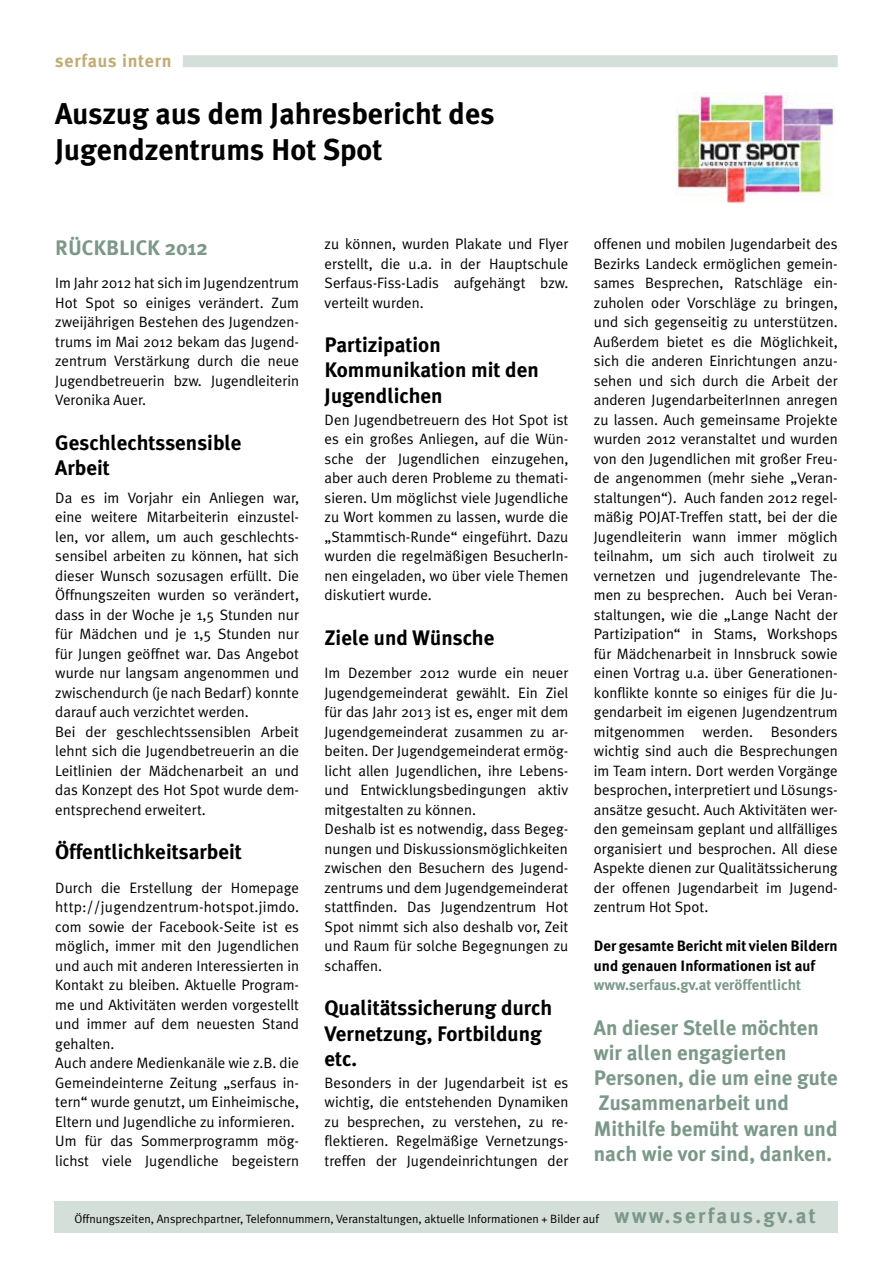
<style>
.page{position:relative;width:893px;height:1263px;background:#fff}
.page>*{position:absolute;margin:0;border:0;box-sizing:border-box;transform-origin:0 0}
.t1{font:700 30px/36px "Meta Plus";color:#000}
.t2{font:700 21px/25.2px "Meta Plus";color:#000}
.t3{font:700 21px/25.2px "Meta Plus";color:#7b9888}
.t4{font:700 18px "Meta Plus";letter-spacing:.04em;color:#c1ac74}
.t5{font:15px/19.5px "Meta Plus Normal";color:#000;text-align:justify}
.t6{font:700 15px/19.5px "Meta Plus";color:#000}
.t7{font:700 15px "Meta Plus";color:#7b9888}
.t8{font:12px "Meta Plus Normal";color:#000}
.s1{font-family:"Meta Plus";font-weight:700;font-size:21px;color:#7b9888}
</style>
<div class="page">
<div style="left:183px;top:55px;width:655px;height:12px;background:#d5dfd9"></div>
<div style="left:54px;top:1202px;width:783px;height:31px;background:#d5dfd9"></div>
<img style="left:675px;top:92px;width:159px;height:111px">
<p class="t4" style="left:55px;top:50px;width:118px">serfaus intern</p>
<h1 class="t1" style="left:55px;top:95px;width:441px">Auszug aus dem Jahresbericht des<br>Jugendzentrums Hot Spot</h1>
<h2 class="t3" style="left:55px;top:235px;width:154px">RÜCKBLICK 2012</h2>
<p class="t5" style="left:55px;top:273px;width:245px">Im Jahr 2012 hat sich im Jugendzentrum Hot Spot so einiges verändert. Zum zweijährigen Bestehen des Jugendzen&shy;trums im Mai 2012 bekam das Jugend&shy;zentrum Verstärkung durch die neue Jugendbetreuerin bzw. Jugendleiterin Veronika Auer.</p>
<h2 class="t2" style="left:55px;top:430px;width:188px">Geschlechtssensible<br>Arbeit</h2>
<p class="t5" style="left:55px;top:487px;width:245px;text-align:left">Da es im Vorjahr ein Anliegen war, eine weitere Mitarbeiterin einzustel&shy;len, vor allem, um auch geschlechts&shy;sensibel arbeiten zu können, hat sich dieser Wunsch sozusagen erfüllt. Die Öffnungszeiten wurden so verändert, dass in der Woche je 1,5 Stunden nur für Mädchen und je 1,5 Stunden nur für Jungen geöffnet war. Das Angebot wurde nur langsam angenommen und zwischendurch (je nach Bedarf) konnte darauf auch verzichtet werden.<br>Bei der geschlechtssensiblen Arbeit lehnt sich die Jugendbetreuerin an die Leitlinien der Mädchenarbeit an und das Konzept des Hot Spot wurde dem&shy;entsprechend erweitert.</p>
<h2 class="t2" style="left:55px;top:839px;width:188px">Öffentlichkeitsarbeit</h2>
<p class="t5" style="left:55px;top:877px;width:245px;text-align:left">Durch die Erstellung der Homepage http://jugendzentrum-hotspot.jimdo. com sowie der Facebook-Seite ist es möglich, immer mit den Jugendlichen und auch mit anderen Interessierten in Kontakt zu bleiben. Aktuelle Program&shy;me und Aktivitäten werden vorgestellt und immer auf dem neuesten Stand gehalten.<br>Auch andere Medienkanäle wie z.B. die Gemeindeinterne Zeitung „serfaus in&shy;tern“ wurde genutzt, um Einheimische, Eltern und Jugendliche zu informieren.<br>Um für das Sommerprogramm mög&shy;lichst viele Jugendliche begeistern</p>
<p class="t5" style="left:325px;top:234px;width:245px">zu können, wurden Plakate und Flyer erstellt, die u.a. in der Hauptschule Serfaus-Fiss-Ladis aufgehängt bzw. verteilt wurden.</p>
<h2 class="t2" style="left:325px;top:332px;width:216px">Partizipation<br>Kommunikation mit den<br>Jugendlichen</h2>
<p class="t5" style="left:325px;top:409px;width:245px">Den Jugendbetreuern des Hot Spot ist es ein großes Anliegen, auf die Wün&shy;sche der Jugendlichen einzugehen, aber auch deren Probleme zu themati&shy;sieren. Um möglichst viele Jugendliche zu Wort kommen zu lassen, wurde die „Stammtisch-Runde“ eingeführt. Dazu wurden die regelmäßigen BesucherIn&shy;nen eingeladen, wo über viele Themen diskutiert wurde.</p>
<h2 class="t2" style="left:325px;top:625px;width:171px">Ziele und Wünsche</h2>
<p class="t5" style="left:325px;top:663px;width:245px;text-align:left">Im Dezember 2012 wurde ein neuer Jugendgemeinderat gewählt. Ein Ziel für das Jahr 2013 ist es, enger mit dem Jugendgemeinderat zusammen zu ar&shy;beiten. Der Jugendgemeinderat ermög&shy;licht allen Jugendlichen, ihre Lebens&shy;und Entwicklungsbedingungen aktiv mitgestalten zu können.<br>Deshalb ist es notwendig, dass Begeg&shy;nungen und Diskussionsmöglichkeiten zwischen den Besuchern des Jugend&shy;zentrums und dem Jugendgemeinderat stattfinden. Das Jugendzentrum Hot Spot nimmt sich also deshalb vor, Zeit und Raum für solche Begegnungen zu schaffen.</p>
<h2 class="t2" style="left:325px;top:995px;width:229px">Qualitätssicherung durch<br>Vernetzung, Fortbildung etc.</h2>
<p class="t5" style="left:325px;top:1072px;width:245px">Besonders in der Jugendarbeit ist es wichtig, die entstehenden Dynamiken zu besprechen, zu verstehen, zu re&shy;flektieren. Regelmäßige Vernetzungs&shy;treffen der Jugendeinrichtungen der</p>
<p class="t5" style="left:594px;top:234px;width:245px">offenen und mobilen Jugendarbeit des Bezirks Landeck ermöglichen gemein&shy;sames Besprechen, Ratschläge ein&shy;zuholen oder Vorschläge zu bringen, und sich gegenseitig zu unterstützen.<br>Außerdem bietet es die Möglichkeit, sich die anderen Einrichtungen anzu&shy;sehen und sich durch die Arbeit der anderen JugendarbeiterInnen anregen zu lassen. Auch gemeinsame Projekte wurden 2012 veranstaltet und wurden von den Jugendlichen mit großer Freu&shy;de angenommen (mehr siehe „Veran&shy;staltungen“). Auch fanden 2012 regel&shy;mäßig POJAT-Treffen statt, bei der die Jugendleiterin wann immer möglich teilnahm, um sich auch tirolweit zu vernetzen und jugendrelevante The&shy;men zu besprechen. Auch bei Veran&shy;staltungen, wie die „Lange Nacht der Partizipation“ in Stams, Workshops für Mädchenarbeit in Innsbruck sowie einen Vortrag u.a. über Generationen&shy;konflikte konnte so einiges für die Ju&shy;gendarbeit im eigenen Jugendzentrum mitgenommen werden. Besonders wichtig sind auch die Besprechungen im Team intern. Dort werden Vorgänge besprochen, interpretiert und Lösungs&shy;ansätze gesucht. Auch Aktivitäten wer&shy;den gemeinsam geplant und allfälliges organisiert und besprochen. All diese Aspekte dienen zur Qualitätssicherung der offenen Jugendarbeit im Jugend&shy;zentrum Hot Spot.</p>
<p class="t6" style="left:594px;top:936px;width:245px">Der gesamte Bericht mit vielen Bildern und genauen Informationen ist auf</p>
<p class="t7" style="left:594px;top:976px;width:209px">www.serfaus.gv.at veröffentlicht</p>
<h2 class="t3" style="left:594px;top:1015px;width:245px">An dieser Stelle möchten wir allen engagierten<br>Personen, die um eine gute<br>Zusammenarbeit und<br>Mithilfe bemüht waren und nach wie vor sind, danken.</h2>
<p class="t8" style="left:74px;top:1212px;width:743px">Öffnungszeiten, Ansprechpartner, Telefonnummern, Veranstaltungen, aktuelle Informationen + Bilder auf <span class="s1">www.serfaus.gv.at</span></p>
</div>
